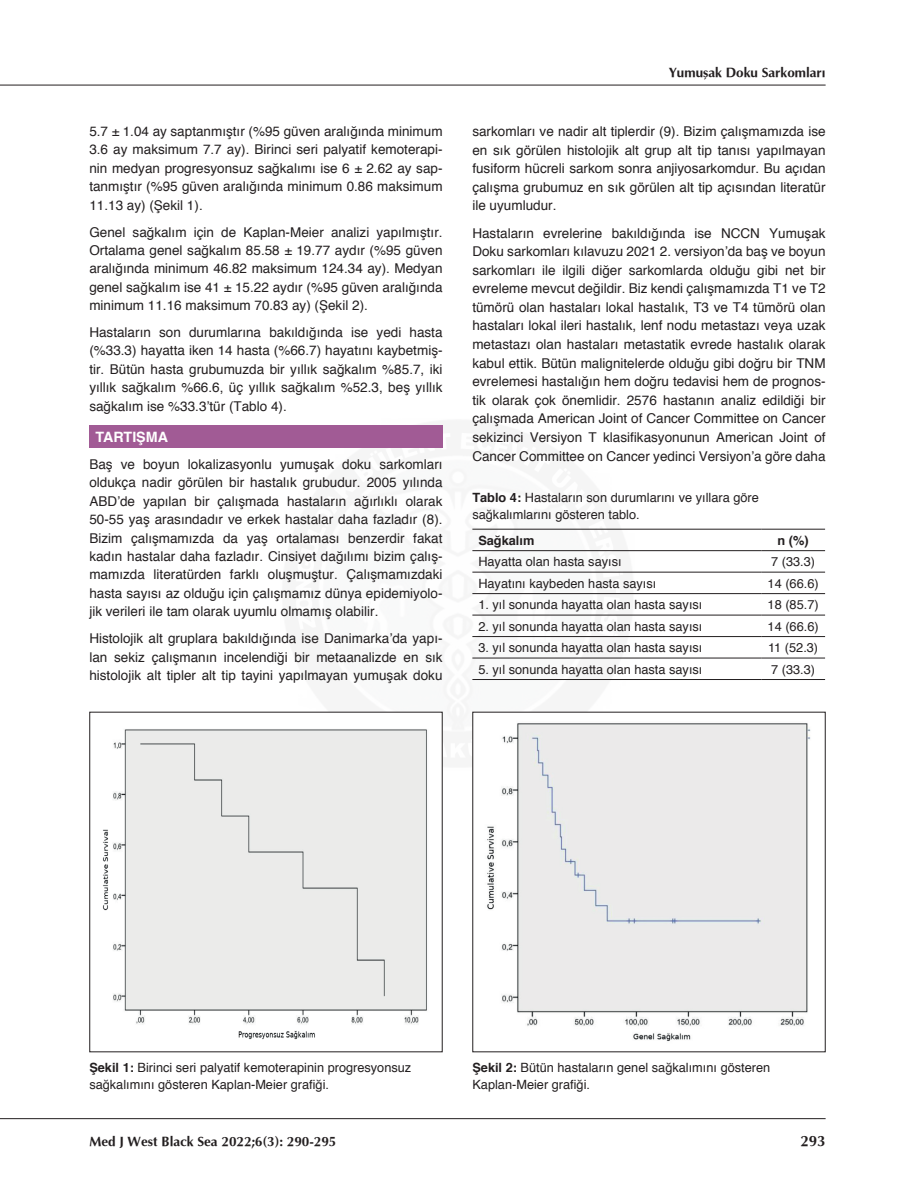
<style>
.page{position:relative;width:915px;height:1191px;background:#fff}
.page>*{position:absolute;margin:0;border:0;box-sizing:border-box;transform-origin:0 0}
.t1{font:700 15px "Optima";color:#231f20}
.t2{font:700 14.25px "Helvetica";color:#fff}
.t3{font:13.5px/18.5px "Helvetica";color:#231f20;text-align:justify}
.t4{font:700 13.5px "Optima";color:#231f20}
.t5{font:12.75px/16.5px "Helvetica";color:#231f20}
.t6{font:700 12.75px "Helvetica";color:#231f20}
.s1{font-weight:700}
</style>
<div class="page">
<hr style="left:0;top:85px;width:825px;height:1px;background:#231f20">
<hr style="left:0;top:1118px;width:825px;height:1px;background:#231f20">
<img style="left:280px;top:425px;width:354px;height:345px">
<div style="left:89px;top:425px;width:353px;height:23px;background:#a15b95"></div>
<hr style="left:472px;top:572px;width:289px;height:1px;background:#231f20">
<hr style="left:761px;top:572px;width:63px;height:1px;background:#231f20">
<hr style="left:472px;top:593px;width:289px;height:1px;background:#231f20">
<hr style="left:761px;top:593px;width:63px;height:1px;background:#231f20">
<hr style="left:472px;top:615px;width:289px;height:1px;background:#231f20">
<hr style="left:761px;top:615px;width:63px;height:1px;background:#231f20">
<hr style="left:472px;top:636px;width:289px;height:1px;background:#231f20">
<hr style="left:761px;top:636px;width:63px;height:1px;background:#231f20">
<hr style="left:472px;top:658px;width:289px;height:1px;background:#231f20">
<hr style="left:761px;top:658px;width:63px;height:1px;background:#231f20">
<hr style="left:472px;top:679px;width:289px;height:1px;background:#231f20">
<hr style="left:761px;top:679px;width:63px;height:1px;background:#231f20">
<hr style="left:472px;top:529px;width:289px;height:1px;background:#231f20">
<hr style="left:761px;top:529px;width:63px;height:1px;background:#231f20">
<hr style="left:472px;top:550px;width:289px;height:1px;background:#231f20">
<hr style="left:761px;top:550px;width:63px;height:1px;background:#231f20">
<div style="left:90px;top:712px;width:352px;height:339px;background:#fff"></div>
<img style="left:103px;top:729px;width:324px;height:311px">
<div style="left:472px;top:712px;width:353px;height:339px;background:#fff"></div>
<img style="left:487px;top:723px;width:324px;height:319px">
<p class="t3" style="left:89px;top:122px;width:354px">5.7 ± 1.04 ay saptanmıştır (%95 güven aralığında minimum 3.6 ay maksimum 7.7 ay). Birinci seri palyatif kemoterapi&shy;nin medyan progresyonsuz sağkalımı ise 6 ± 2.62 ay sap&shy;tanmıştır (%95 güven aralığında minimum 0.86 maksimum 11.13 ay) (Şekil 1).</p>
<p class="t3" style="left:89px;top:223px;width:354px">Genel sağkalım için de Kaplan-Meier analizi yapılmıştır.<br>Ortalama genel sağkalım 85.58 ± 19.77 aydır (%95 güven aralığında minimum 46.82 maksimum 124.34 ay). Medyan genel sağkalım ise 41 ± 15.22 aydır (%95 güven aralığında minimum 11.16 maksimum 70.83 ay) (Şekil 2).</p>
<p class="t3" style="left:89px;top:323px;width:354px">Hastaların son durumlarına bakıldığında ise yedi hasta (%33.3) hayatta iken 14 hasta (%66.7) hayatını kaybetmiş&shy;tir. Bütün hasta grubumuzda bir yıllık sağkalım %85.7, iki yıllık sağkalım %66.6, üç yıllık sağkalım %52.3, beş yıllık sağkalım ise %33.3’tür (Tablo 4).</p>
<p class="t2" style="left:95px;top:425px;width:74px">TARTIŞMA</p>
<p class="t3" style="left:89px;top:455px;width:354px">Baş ve boyun lokalizasyonlu yumuşak doku sarkomları oldukça nadir görülen bir hastalık grubudur. 2005 yılında ABD’de yapılan bir çalışmada hastaların ağırlıklı olarak 50-55 yaş arasındadır ve erkek hastalar daha fazladır (8).<br>Bizim çalışmamızda da yaş ortalaması benzerdir fakat kadın hastalar daha fazladır. Cinsiyet dağılımı bizim çalış&shy;mamızda literatürden farklı oluşmuştur. Çalışmamızdaki hasta sayısı az olduğu için çalışmamız dünya epidemiyolo&shy;jik verileri ile tam olarak uyumlu olmamış olabilir.</p>
<p class="t3" style="left:89px;top:629px;width:354px">Histolojik alt gruplara bakıldığında ise Danimarka’da yapı&shy;lan sekiz çalışmanın incelendiği bir metaanalizde en sık histolojik alt tipler alt tip tayini yapılmayan yumuşak doku</p>
<p class="t4" style="left:668px;top:64px;width:158px">Yumuşak Doku Sarkomları</p>
<p class="t3" style="left:472px;top:122px;width:354px">sarkomları ve nadir alt tiplerdir (9). Bizim çalışmamızda ise en sık görülen histolojik alt grup alt tip tanısı yapılmayan fusiform hücreli sarkom sonra anjiyosarkomdur. Bu açıdan çalışma grubumuz en sık görülen alt tip açısından literatür ile uyumludur.</p>
<p class="t3" style="left:472px;top:224px;width:354px">Hastaların evrelerine bakıldığında ise NCCN Yumuşak Doku sarkomları kılavuzu 2021 2. versiyon’da baş ve boyun sarkomları ile ilgili diğer sarkomlarda olduğu gibi net bir evreleme mevcut değildir. Biz kendi çalışmamızda T1 ve T2 tümörü olan hastaları lokal hastalık, T3 ve T4 tümörü olan hastaları lokal ileri hastalık, lenf nodu metastazı veya uzak metastazı olan hastaları metastatik evrede hastalık olarak kabul ettik. Bütün malignitelerde olduğu gibi doğru bir TNM evrelemesi hastalığın hem doğru tedavisi hem de prognos&shy;tik olarak çok önemlidir. 2576 hastanın analiz edildiği bir çalışmada American Joint of Cancer Committee on Cancer sekizinci Versiyon T klasifikasyonunun American Joint of Cancer Committee on Cancer yedinci Versiyon’a göre daha</p>
<p class="t5" style="left:472px;top:490px;width:288px"><span class="s1">Tablo 4:</span> Hastaların son durumlarını ve yıllara göre sağkalımlarını gösteren tablo.</p>
<p class="t6" style="left:478px;top:530px;width:57px">Sağkalım</p>
<p class="t6" style="left:777px;top:530px;width:33px">n (%)</p>
<p class="t5" style="left:478px;top:554px;width:145px">Hayatta olan hasta sayısı</p>
<p class="t5" style="left:770px;top:554px;width:45px">7 (33.3)</p>
<p class="t5" style="left:478px;top:575px;width:179px">Hayatını kaybeden hasta sayısı</p>
<p class="t5" style="left:767px;top:575px;width:53px">14 (66.6)</p>
<p class="t5" style="left:478px;top:597px;width:225px">1. yıl sonunda hayatta olan hasta sayısı</p>
<p class="t5" style="left:767px;top:597px;width:53px">18 (85.7)</p>
<p class="t5" style="left:478px;top:618px;width:225px">2. yıl sonunda hayatta olan hasta sayısı</p>
<p class="t5" style="left:767px;top:618px;width:53px">14 (66.6)</p>
<p class="t5" style="left:478px;top:640px;width:225px">3. yıl sonunda hayatta olan hasta sayısı</p>
<p class="t5" style="left:767px;top:640px;width:52px">11 (52.3)</p>
<p class="t5" style="left:478px;top:661px;width:225px">5. yıl sonunda hayatta olan hasta sayısı</p>
<p class="t5" style="left:770px;top:661px;width:45px">7 (33.3)</p>
<p class="t5" style="left:89px;top:1060px;width:323px"><span class="s1">Şekil 1:</span> Birinci seri palyatif kemoterapinin progresyonsuz sağkalımını gösteren Kaplan-Meier grafiği.</p>
<p class="t5" style="left:472px;top:1060px;width:299px"><span class="s1">Şekil 2:</span> Bütün hastaların genel sağkalımını gösteren<br>Kaplan-Meier grafiği.</p>
<p class="t4" style="left:89px;top:1132px;width:248px">Med J West Black Sea 2022;6(3): 290-295</p>
<p class="t1" style="left:800px;top:1131px;width:27px">293</p>
</div>
